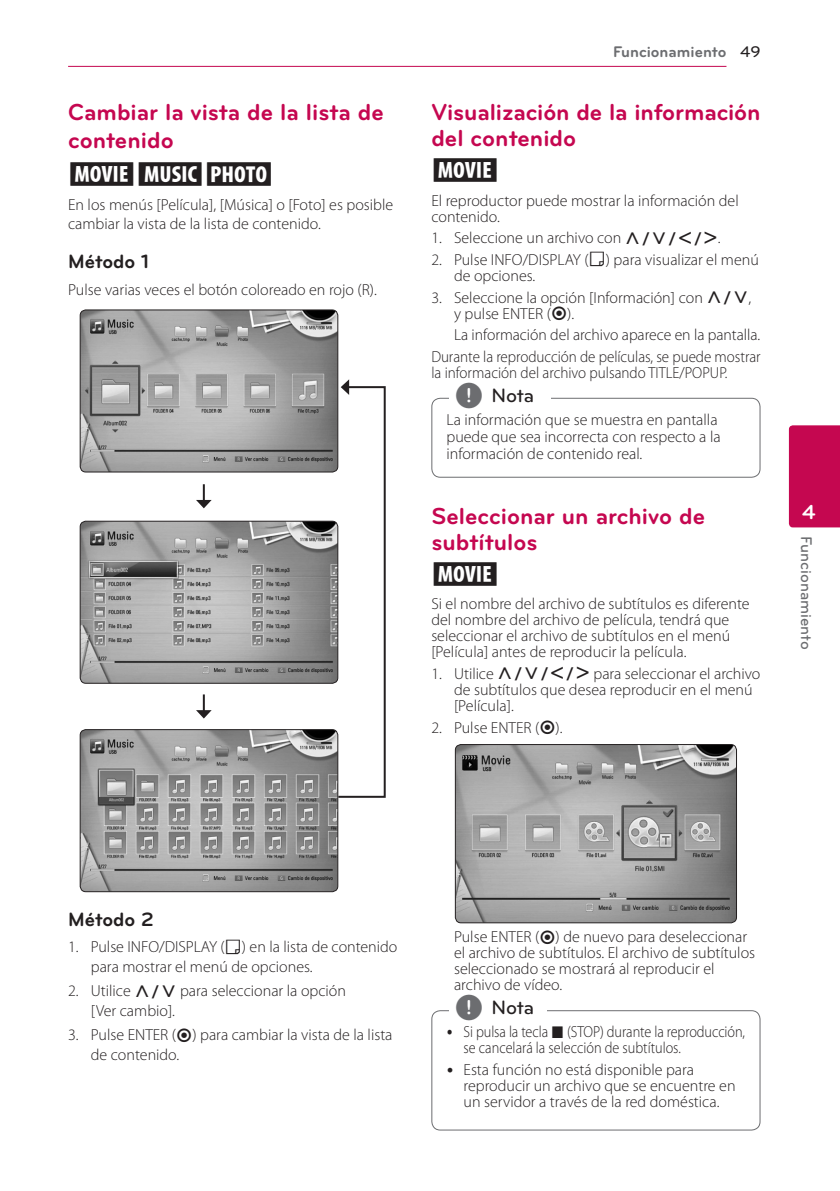
<style>
.page{position:relative;width:840px;height:1191px;background:#fff}
.page>*{position:absolute;margin:0;border:0;box-sizing:border-box;transform-origin:0 0}
.Title_2{font:700 24px/26px "Bryant LG";color:#c50750}
.Content_text_Light{font:24px "UPSYS Common";color:#231f20}
.t1{font:700 21px "Bryant LG";color:#fff}
.Title_3{font:700 20px "Bryant LG";color:#231f20}
.t2{font:500 20px "Bryant LG";color:#231f20}
.Content_text_Light-2{font:300 16px/16px "Myriad Pro";color:#231f20}
.Content_text_Num{font:300 16px/16px "Myriad Pro";color:#231f20}
.Contents_Text_Sub_Nu{font:300 16px/16px "Myriad Pro";color:#231f20}
.Content_text_Light-3{font:300 16px/16px "Myriad Pro";color:#231f20;scale:.94 1}
.Content_text_Light-4{font:300 16px/16px "Myriad Pro";color:#231f20;scale:.89 1}
.t3{font:700 16px "Bryant LG";color:#6c6d70}
.t4{font:500 16px "Bryant LG";color:#6c6d70}
.s1{font-weight:500;color:#231f20}
.s2{font-family:"UPSYS Common";font-weight:400}
.s3{font-family:"UPSYS Common";font-weight:400;font-size:30px;color:#6c6d70}
</style>
<div class="page">
<hr style="left:68px;top:66px;width:658px;height:1px;background:#c50750">
<div style="left:788px;top:425px;width:51px;height:102px;background:#c50750"></div>
<img style="left:80px;top:310px;width:257px;height:162px">
<div style="left:80px;top:309px;width:258px;height:163px;border:1px solid #231f20;border-radius:6px"></div>
<img style="left:80px;top:521px;width:256px;height:162px">
<div style="left:80px;top:521px;width:258px;height:163px;border:1px solid #231f20;border-radius:6px"></div>
<img style="left:80px;top:729px;width:257px;height:162px">
<div style="left:80px;top:729px;width:258px;height:163px;border:1px solid #231f20;border-radius:6px"></div>
<svg style="left:196px;top:484px;width:15px;height:24px"></svg>
<svg style="left:196px;top:694px;width:15px;height:24px"></svg>
<svg style="left:336px;top:379px;width:50px;height:420px"></svg>
<div style="left:431px;top:398px;width:329px;height:80px;border:1px solid #6c6d70;border-radius:9px"></div>
<div style="left:449px;top:392px;width:102px;height:19px;background:#fff"></div>
<img style="left:456px;top:744px;width:280px;height:178px">
<div style="left:454px;top:744px;width:282px;height:179px;border:1px solid #231f20;border-radius:6px"></div>
<div style="left:431px;top:1010px;width:329px;height:120px;border:1px solid #6c6d70;border-radius:9px"></div>
<div style="left:449px;top:1004px;width:97px;height:20px;background:#fff"></div>
<p class="Title_2" style="left:68px;top:98px;width:317px;line-height:28px">Cambiar la vista de la lista de contenido</p>
<p class="Content_text_Light" style="left:68px;top:160px;width:207px">YUI</p>
<p class="Content_text_Light-2" style="left:68px;top:195px;width:326px;line-height:19.2px">En los menús [Película], [Música] o [Foto] es posible cambiar la vista de la lista de contenido.</p>
<p class="Title_3" style="left:68px;top:249px;width:82px">Método 1</p>
<p class="Content_text_Light-2" style="left:68px;top:281px;width:310px">Pulse varias veces el botón coloreado en rojo (R).</p>
<p class="t3" style="left:612px;top:42px;width:149px">Funcionamiento <span class="s1">49</span></p>
<p class="Title_2" style="left:431px;top:99px;width:330px">Visualización de la información del contenido</p>
<p class="Content_text_Light" style="left:431px;top:156px;width:70px">Y</p>
<p class="Content_text_Light-2" style="left:431px;top:192px;width:309px">El reproductor puede mostrar la información del contenido.</p>
<p class="Content_text_Num" style="left:431px;top:230px;width:291px">1. Seleccione un archivo con <span class="s2">W/S/A/D</span>.</p>
<p class="Content_text_Num" style="left:454px;top:251px;width:306px;text-indent:-23px">2. Pulse INFO/DISPLAY (<span class="s2">M</span>) para visualizar el menú de opciones.</p>
<p class="Content_text_Num" style="left:454px;top:289px;width:299px;text-indent:-23px">3. Seleccione la opción [Información] con <span class="s2">W/S</span>, y pulse ENTER (<span class="s2">B</span>).</p>
<p class="Content_text_Num" style="left:454px;top:327px;width:307px">La información del archivo aparece en la pantalla.</p>
<p class="Content_text_Light-3" style="left:431px;top:348px;width:351px">Durante la reproducción de películas, se puede mostrar la información del archivo pulsando TITLE/POPUP.</p>
<p class="Content_text_Light-2" style="left:446px;top:411px;width:275px;line-height:17px">La información que se muestra en pantalla puede que sea incorrecta con respecto a la información de contenido real.</p>
<p class="t2" style="left:454px;top:383px;width:81px"><span class="s3">,</span> Nota</p>
<p class="Title_2" style="left:431px;top:502px;width:275px">Seleccionar un archivo de subtítulos</p>
<p class="Content_text_Light" style="left:431px;top:559px;width:70px">Y</p>
<p class="Content_text_Light-2" style="left:431px;top:595px;width:319px">Si el nombre del archivo de subtítulos es diferente del nombre del archivo de película, tendrá que seleccionar el archivo de subtítulos en el menú [Película] antes de reproducir la película.</p>
<p class="Content_text_Num" style="left:454px;top:665px;width:308px;text-indent:-23px">1. Utilice <span class="s2">W/S/A/D</span> para seleccionar el archivo de subtítulos que desea reproducir en el menú [Película].</p>
<p class="Content_text_Num" style="left:431px;top:719px;width:133px">2. Pulse ENTER (<span class="s2">B</span>).</p>
<h2 class="t1" style="left:801px;top:499px;width:15px">4</h2>
<p class="t4" style="left:815px;top:536px;width:115px;rotate:90deg">Funcionamiento</p>
<p class="Title_3" style="left:68px;top:906px;width:87px">Método 2</p>
<p class="Content_text_Num" style="left:91px;top:937px;width:308px;line-height:19.2px;text-indent:-23px">1. Pulse INFO/DISPLAY (<span class="s2">M</span>) en la lista de contenido para mostrar el menú de opciones.</p>
<p class="Content_text_Num" style="left:91px;top:981px;width:256px;line-height:19.2px;text-indent:-23px">2. Utilice <span class="s2">W/S</span> para seleccionar la opción [Ver cambio].</p>
<p class="Content_text_Num" style="left:91px;top:1025px;width:303px;line-height:19.2px;text-indent:-23px">3. Pulse ENTER (<span class="s2">B</span>) para cambiar la vista de la lista de contenido.</p>
<p class="Contents_Text_Sub_Nu" style="left:454px;top:929px;width:302px">Pulse ENTER (<span class="s2">B</span>) de nuevo para deseleccionar el archivo de subtítulos. El archivo de subtítulos seleccionado se mostrará al reproducir el archivo de vídeo.</p>
<p class="Content_text_Light-4" style="left:463px;top:1024px;width:318px">Si pulsa la tecla <span class="s2">Z</span> (STOP) durante la reproducción, se cancelará la selección de subtítulos.</p>
<p class="Content_text_Light-2" style="left:463px;top:1061px;width:273px">Esta función no está disponible para reproducir un archivo que se encuentre en un servidor a través de la red doméstica.</p>
<p class="t2" style="left:454px;top:995px;width:81px"><span class="s3">,</span> Nota</p>
</div>
